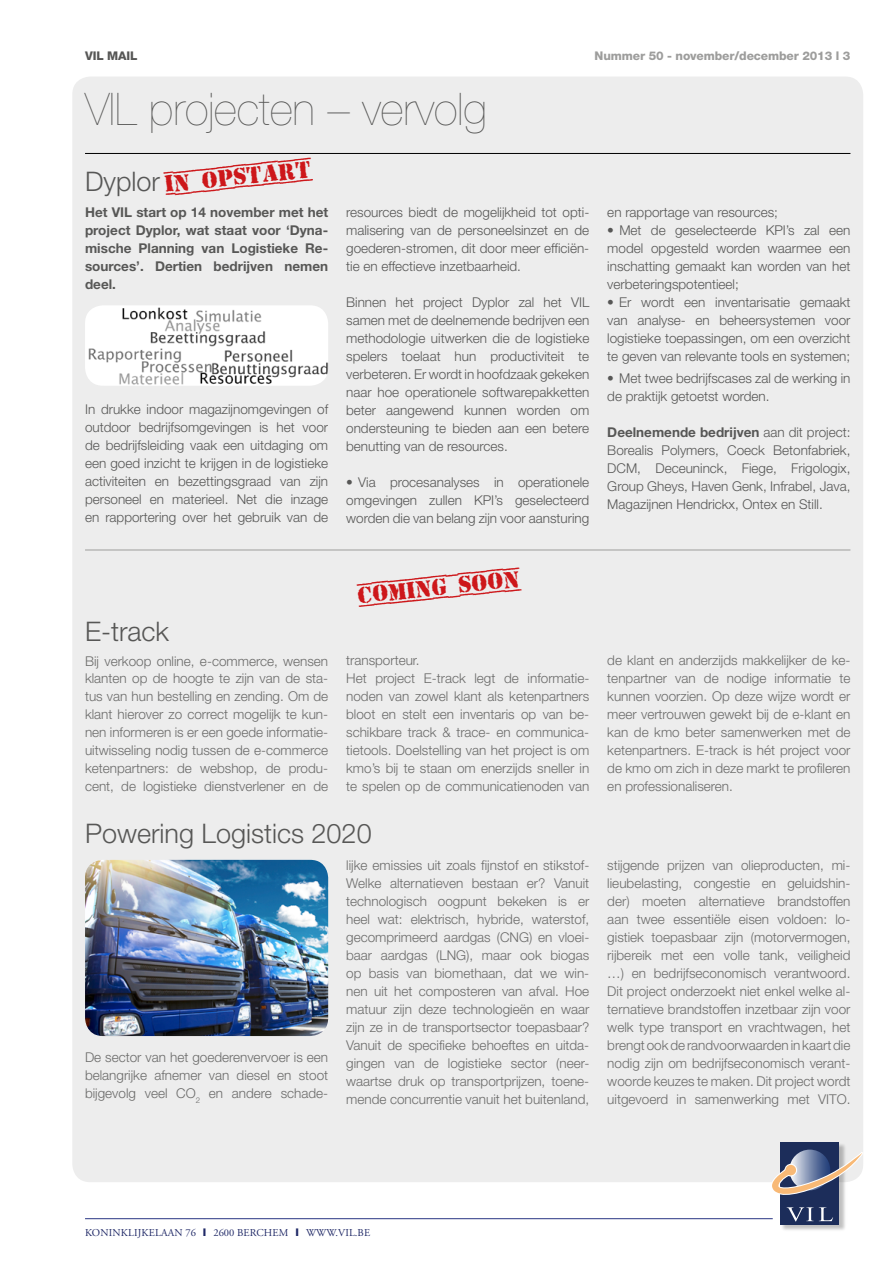
<style>
.page{position:relative;width:893px;height:1263px;background:#fff}
.page>*{position:absolute;margin:0;border:0;box-sizing:border-box;transform-origin:0 0}
.t1{font:200 45px "Helvetica Neue";color:#575756}
.t2{font:300 27px "Helvetica Neue";color:#575756}
.t3{font:24px "Top Secret";color:#cd171a}
.t4{font:300 13.5px/18px "Helvetica Neue";color:#6b6b6a;text-align:justify}
.t5{font:300 13.5px/18px "Helvetica Neue";color:#575756;text-align:justify}
.t6{font:700 13.5px/18px "Helvetica Neue";color:#575756;text-align:justify}
.t7{font:800 12px "Helvetica Neue";letter-spacing:-.01em;color:#9d9d9c}
.t8{font:800 12px "Helvetica Neue";letter-spacing:-.01em;color:#575756}
.t9{font:10.5px "Adobe Garamond Pro";letter-spacing:.015em;color:#202967}
.s1{font-weight:700}
.s2{font-family:"Arial";font-weight:900}
</style>
<div class="page">
<div style="left:72px;top:77px;width:791px;height:1105px;background:#ededed;border-radius:18px"></div>
<hr style="left:85px;top:1218px;width:688px;height:1px;background:#283583">
<hr style="left:85px;top:153px;width:765px;height:1px;background:#000">
<img style="left:85px;top:305px;width:243px;height:81px">
<img style="left:780px;top:1142px;width:65px;height:88px">
<div style="left:780px;top:1143px;width:59px;height:82px;background:#1c2d5a"></div>
<svg style="left:819px;top:1207px;width:14px;height:14px"></svg>
<svg style="left:787px;top:1207px;width:26px;height:14px"></svg>
<svg style="left:772px;top:1150px;width:91px;height:49px"></svg>
<img style="left:85px;top:860px;width:243px;height:176px">
<hr style="left:85px;top:550px;width:765px;height:1px;background:#9d9d9c">
<p class="t8" style="left:85px;top:49px;width:54px">VIL MAIL</p>
<p class="t7" style="left:595px;top:49px;width:257px">Nummer 50 - november/december 2013 l 3</p>
<h1 class="t1" style="left:85px;top:83px;width:403px">VIL projecten – vervolg</h1>
<h3 class="t3" style="left:164px;top:172px;width:149px;rotate:-6deg">in opstart</h3>
<h2 class="t2" style="left:85px;top:165px;width:77px">Dyplor</h2>
<p class="t6" style="left:85px;top:203px;width:245px">Het VIL start op 14 november met het project Dyplor, wat staat voor ‘Dyna&shy;mische Planning van Logistieke Re&shy;sources’. Dertien bedrijven nemen deel.</p>
<p class="t5" style="left:85px;top:400px;width:245px">In drukke indoor magazijnomgevingen of outdoor bedrijfsomgevingen is het voor de bedrijfsleiding vaak een uitdaging om een goed inzicht te krijgen in de logistieke activiteiten en bezettingsgraad van zijn personeel en materieel. Net die inzage en rapportering over het gebruik van de</p>
<h2 class="t2" style="left:85px;top:614px;width:86px">E-track</h2>
<p class="t5" style="left:346px;top:203px;width:245px">resources biedt de mogelijkheid tot opti&shy;malisering van de personeelsinzet en de goederen-stromen, dit door meer efficiën&shy;tie en effectieve inzetbaarheid.</p>
<p class="t5" style="left:346px;top:293px;width:245px">Binnen het project Dyplor zal het VIL samen met de deelnemende bedrijven een methodologie uitwerken die de logistieke spelers toelaat hun productiviteit te verbeteren. Er wordt in hoofdzaak gekeken naar hoe operationele softwarepakketten beter aangewend kunnen worden om ondersteuning te bieden aan een betere benutting van de resources.</p>
<p class="t5" style="left:346px;top:473px;width:245px">• Via procesanalyses in operationele omgevingen zullen KPI’s geselecteerd worden die van belang zijn voor aansturing</p>
<h3 class="t3" style="left:357px;top:583px;width:164px;rotate:-6deg">coming soon</h3>
<p class="t5" style="left:607px;top:203px;width:172px">en rapportage van resources;</p>
<p class="t5" style="left:607px;top:221px;width:245px">• Met de geselecteerde KPI’s zal een model opgesteld worden waarmee een inschatting gemaakt kan worden van het verbeteringspotentieel;</p>
<p class="t5" style="left:607px;top:293px;width:245px">• Er wordt een inventarisatie gemaakt van analyse- en beheersystemen voor logistieke toepassingen, om een overzicht te geven van relevante tools en systemen;</p>
<p class="t5" style="left:607px;top:369px;width:245px">• Met twee bedrijfscases zal de werking in de praktijk getoetst worden.</p>
<p class="t5" style="left:607px;top:423px;width:245px"><span class="s1">Deelnemende bedrijven</span> aan dit project:<br>Borealis Polymers, Coeck Betonfabriek, DCM, Deceuninck, Fiege, Frigologix, Group Gheys, Haven Genk, Infrabel, Java, Magazijnen Hendrickx, Ontex en Still.</p>
<p class="t4" style="left:85px;top:651px;width:245px">Bij verkoop online, e-commerce, wensen klanten op de hoogte te zijn van de sta&shy;tus van hun bestelling en zending. Om de klant hierover zo correct mogelijk te kun&shy;nen informeren is er een goede informatie&shy;uitwisseling nodig tussen de e-commerce ketenpartners: de webshop, de produ&shy;cent, de logistieke dienstverlener en de</p>
<p class="t4" style="left:346px;top:651px;width:245px;text-align:left">transporteur.<br>Het project E-track legt de informatie&shy;noden van zowel klant als ketenpartners bloot en stelt een inventaris op van be&shy;schikbare track &amp; trace- en communica&shy;tietools. Doelstelling van het project is om kmo’s bij te staan om enerzijds sneller in te spelen op de communicatienoden van</p>
<p class="t4" style="left:607px;top:651px;width:245px">de klant en anderzijds makkelijker de ke&shy;tenpartner van de nodige informatie te kunnen voorzien. Op deze wijze wordt er meer vertrouwen gewekt bij de e-klant en kan de kmo beter samenwerken met de ketenpartners. E-track is hét project voor de kmo om zich in deze markt te profileren en professionaliseren.</p>
<h2 class="t2" style="left:85px;top:817px;width:288px">Powering Logistics 2020</h2>
<p class="t4" style="left:85px;top:1048px;width:245px">De sector van het goederenvervoer is een belangrijke afnemer van diesel en stoot bijgevolg veel CO<sub>2</sub> en andere schade-</p>
<p class="t4" style="left:346px;top:856px;width:245px">lijke emissies uit zoals fijnstof en stikstof-Welke alternatieven bestaan er? Vanuit technologisch oogpunt bekeken is er heel wat: elektrisch, hybride, waterstof, gecomprimeerd aardgas (CNG) en vloei&shy;baar aardgas (LNG), maar ook biogas op basis van biomethaan, dat we win&shy;nen uit het composteren van afval. Hoe matuur zijn deze technologieën en waar zijn ze in de transportsector toepasbaar?<br>Vanuit de specifieke behoeftes en uitda&shy;gingen van de logistieke sector (neer&shy;waartse druk op transportprijzen, toene&shy;mende concurrentie vanuit het buitenland,</p>
<p class="t4" style="left:607px;top:856px;width:245px">stijgende prijzen van olieproducten, mi&shy;lieubelasting, congestie en geluidshin&shy;der) moeten alternatieve brandstoffen aan twee essentiële eisen voldoen: lo&shy;gistiek toepasbaar zijn (motorvermogen, rijbereik met een volle tank, veiligheid …) en bedrijfseconomisch verantwoord.<br>Dit project onderzoekt niet enkel welke al&shy;ternatieve brandstoffen inzetbaar zijn voor welk type transport en vrachtwagen, het brengt ook de randvoorwaarden in kaart die nodig zijn om bedrijfseconomisch verant&shy;woorde keuzes te maken. Dit project wordt uitgevoerd in samenwerking met VITO.</p>
<p class="t9" style="left:85px;top:1226px;width:286px">KONINKLIJKELAAN 76 <span class="s2">l</span> 2600 BERCHEM <span class="s2">l</span> WWW.VIL.BE</p>
</div>
